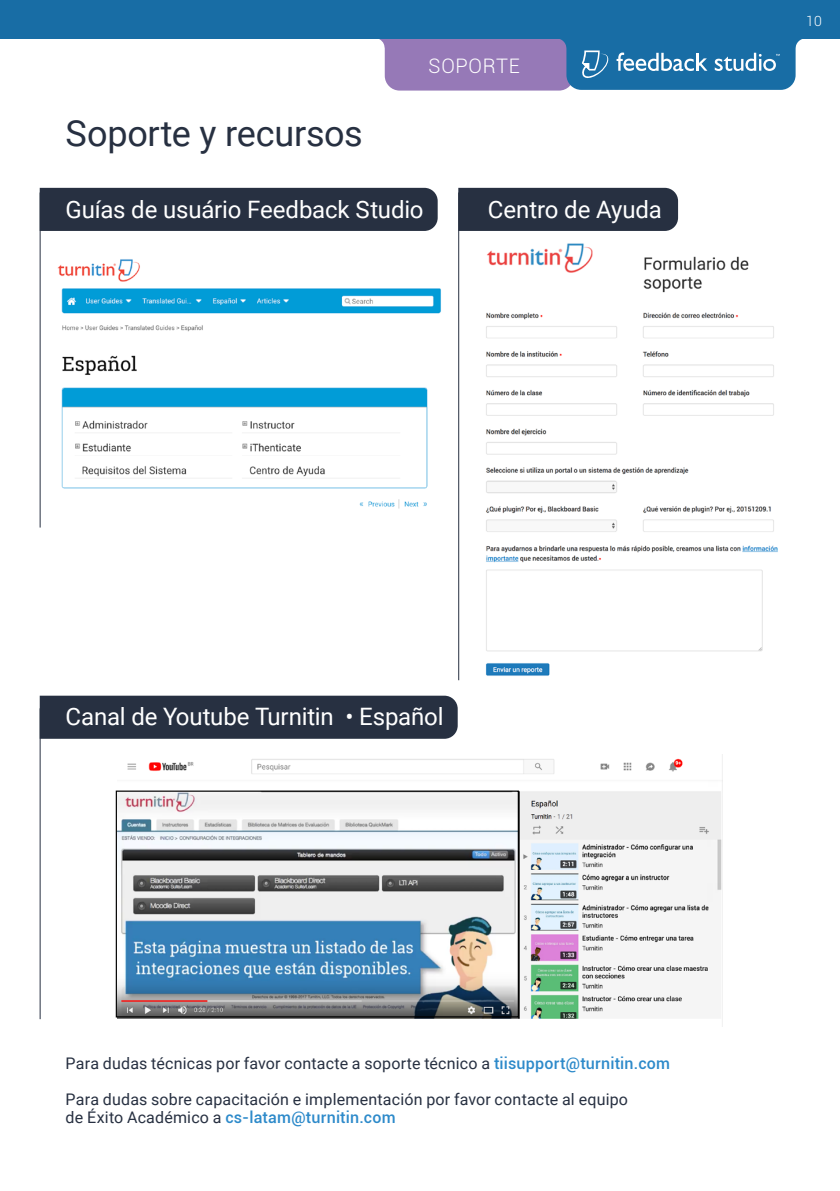
<style>
.page{position:relative;width:840px;height:1191px;background:#fff}
.page>*{position:absolute;margin:0;border:0;box-sizing:border-box;transform-origin:0 0}
.t1{font:36px "Roboto";letter-spacing:-.005em;color:#273041}
.t2{font:24px "Roboto";letter-spacing:-.005em;color:#fff}
.t3{font:300 20px "Roboto";letter-spacing:.03em;color:#fff}
.t4{font:16px/18px "Roboto";letter-spacing:.01em;color:#273041}
.t5{font:300 14px "Roboto";color:#fff}
.s1{font-weight:500;color:#2d8aca}
</style>
<div class="page">
<div style="left:0;top:0;width:839px;height:38px;background:#186da5"></div>
<div style="left:566px;top:22px;width:229px;height:68px;background:#186da5;border-radius:15px"></div>
<svg style="left:374px;top:38px;width:199px;height:53px;background:#9681ba"></svg>
<svg style="left:795px;top:38px;width:10px;height:11px"></svg>
<svg style="left:582px;top:50px;width:27px;height:28px"></svg>
<svg style="left:714px;top:53px;width:65px;height:18px"></svg>
<svg style="left:616px;top:53px;width:91px;height:18px"></svg>
<img style="left:117px;top:758px;width:605px;height:261px">
<img style="left:57px;top:259px;width:384px;height:250px">
<img style="left:486px;top:243px;width:292px;height:433px">
<div style="left:40px;top:188px;width:397px;height:43px;background:#273041"></div>
<div style="left:40px;top:695px;width:417px;height:44px;background:#273041"></div>
<div style="left:458px;top:188px;width:219px;height:43px;background:#273041"></div>
<hr style="left:458px;top:192px;width:1px;height:488px;background:#273041">
<hr style="left:40px;top:192px;width:1px;height:335px;background:#273041">
<hr style="left:40px;top:708px;width:1px;height:311px;background:#273041">
<div style="left:116px;top:790px;width:402px;height:227px;border:1px solid #000"></div>
<h1 class="t1" style="left:66px;top:108px;width:298px">Soporte y recursos</h1>
<p class="t3" style="left:428px;top:52px;width:93px">SOPORTE</p>
<h2 class="t2" style="left:66px;top:192px;width:359px">Guías de usuário Feedback Studio</h2>
<h2 class="t2" style="left:487px;top:192px;width:175px">Centro de Ayuda</h2>
<p class="t5" style="left:805px;top:11px;width:17px">10</p>
<h2 class="t2" style="left:66px;top:699px;width:379px">Canal de Youtube Turnitin • Español</h2>
<p class="t4" style="left:66px;top:1053px;width:605px">Para dudas técnicas por favor contacte a soporte técnico a <span class="s1">tiisupport@turnitin.com</span></p>
<p class="t4" style="left:66px;top:1089px;width:563px">Para dudas sobre capacitación e implementación por favor contacte al equipo de Éxito Académico a <span class="s1">cs-latam@turnitin.com</span></p>
</div>
